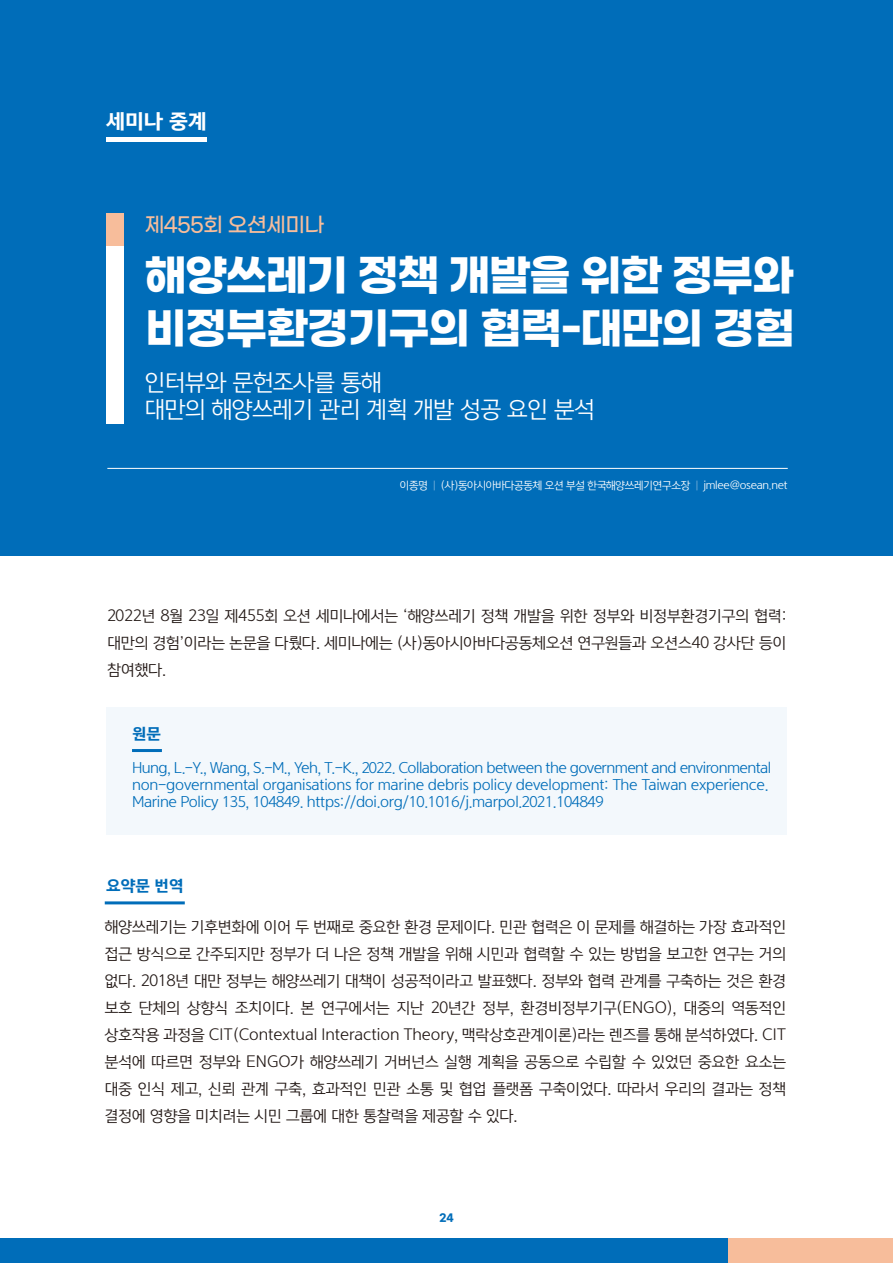
<style>
.page{position:relative;width:893px;height:1263px;background:#fff}
.page>*{position:absolute;margin:0;border:0;box-sizing:border-box;transform-origin:0 0}
.t1{font:700 43.5px/52.2px "Gmarket Sans";letter-spacing:-.03em;color:#fff}
.t2{font:22.5px/27px "Yoon Gothic Pro 745";letter-spacing:-.01em;color:#fff}
.t3{font:500 20.55px "Gmarket Sans";letter-spacing:-.025em;color:#f7bd9b}
.t4{font:19.5px "Yoon Gothic Pro 785";color:#fff}
.t5{font:15px/27px "Yoon Gothic Pro 745";color:#221815;text-align:justify}
.t6{font:15px "Yoon Gothic Pro 785";color:#006db9}
.t7{font:14.1px/17px "Yoon Gothic Pro 745";letter-spacing:-.025em;color:#006db9}
.t8{font:10.5px "Yoon Gothic Pro 745";letter-spacing:-.025em;color:#fff}
.t9{font:700 10.5px "Gmarket Sans";color:#006db9}
.s1{font-family:"Yoon Gothic Pro 715"}
</style>
<div class="page">
<div style="left:0;top:0;width:893px;height:555px;background:#006db9"></div>
<div style="left:106px;top:213px;width:17px;height:211px;background:#fff"></div>
<hr style="left:107px;top:468px;width:681px;height:1px;background:#fff">
<div style="left:106px;top:707px;width:681px;height:127px;background:#f3f8fc"></div>
<div style="left:106px;top:137px;width:101px;height:5px;background:#fff"></div>
<hr style="left:132px;top:749px;width:30px;height:3px;background:#006db9">
<hr style="left:105px;top:901px;width:80px;height:3px;background:#006db9">
<div style="left:106px;top:213px;width:17px;height:33px;background:#f7bd9b"></div>
<div style="left:329px;top:1238px;width:564px;height:25px;background:#f7bd9b"></div>
<div style="left:0;top:1238px;width:728px;height:25px;background:#006db9"></div>
<h3 class="t4" style="left:106px;top:106px;width:102px">세미나 중계</h3>
<h3 class="t3" style="left:145px;top:214px;width:181px">제455회 오션세미나</h3>
<h1 class="t1" style="left:145px;top:252px;width:652px">해양쓰레기 정책 개발을 위한 정부와 비정부환경기구의 협력-대만의 경험</h1>
<h2 class="t2" style="left:145px;top:368px;width:451px">인터뷰와 문헌조사를 통해<br>대만의 해양쓰레기 관리 계획 개발 성공 요인 분석</h2>
<p class="t8" style="left:400px;top:478px;width:389px">이종명 <span class="s1">|</span> (사)동아시아바다공동체 오션 부설 한국해양쓰레기연구소장 <span class="s1">|</span> jmlee@osean.net</p>
<p class="t5" style="left:107px;top:602px;width:681px">2022년 8월 23일 제455회 오션 세미나에서는 ‘해양쓰레기 정책 개발을 위한 정부와 비정부환경기구의 협력: 대만의 경험’이라는 논문을 다뤘다. 세미나에는 (사)동아시아바다공동체오션 연구원들과 오션스40 강사단 등이 참여했다.</p>
<p class="t6" style="left:132px;top:722px;width:31px">원문</p>
<p class="t7" style="left:132px;top:759px;width:641px">Hung, L.-Y., Wang, S.-M., Yeh, T.-K., 2022. Collaboration between the government and environmental non-governmental organisations for marine debris policy development: The Taiwan experience.<br>Marine Policy 135, 104849. https://doi.org/10.1016/j.marpol.2021.104849</p>
<p class="t6" style="left:106px;top:875px;width:79px">요약문 번역</p>
<p class="t5" style="left:105px;top:913px;width:683px">해양쓰레기는 기후변화에 이어 두 번째로 중요한 환경 문제이다. 민관 협력은 이 문제를 해결하는 가장 효과적인 접근 방식으로 간주되지만 정부가 더 나은 정책 개발을 위해 시민과 협력할 수 있는 방법을 보고한 연구는 거의 없다. 2018년 대만 정부는 해양쓰레기 대책이 성공적이라고 발표했다. 정부와 협력 관계를 구축하는 것은 환경 보호 단체의 상향식 조치이다. 본 연구에서는 지난 20년간 정부, 환경비정부기구(ENGO), 대중의 역동적인 상호작용 과정을 CIT(Contextual Interaction Theory, 맥락상호관계이론)라는 렌즈를 통해 분석하였다. CIT 분석에 따르면 정부와 ENGO가 해양쓰레기 거버넌스 실행 계획을 공동으로 수립할 수 있었던 중요한 요소는 대중 인식 제고, 신뢰 관계 구축, 효과적인 민관 소통 및 협업 플랫폼 구축이었다. 따라서 우리의 결과는 정책 결정에 영향을 미치려는 시민 그룹에 대한 통찰력을 제공할 수 있다.</p>
<p class="t9" style="left:439px;top:1212px;width:16px">24</p>
</div>
